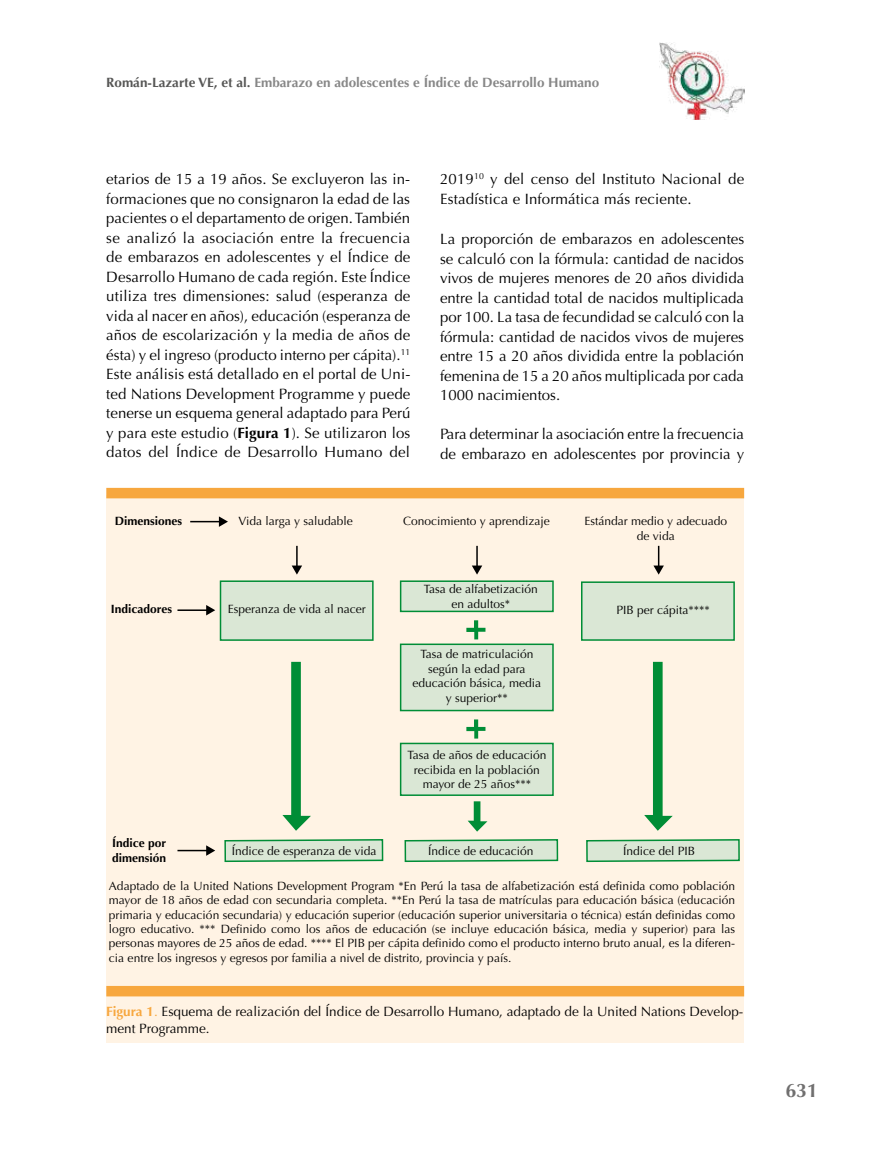
<style>
.page{position:relative;width:893px;height:1149px;background:#fff}
.page>*{position:absolute;margin:0;border:0;box-sizing:border-box;transform-origin:0 0}
.t1{font:700 19.5px "Optima";color:#706f6f}
.t2{font:15px/19.5px "Optima";color:#000}
.t3{font:13.5px/16.5px "Optima";color:#000}
.t4{font:700 13.5px "Optima";color:#878787}
.t5{font:12px/14.4px "Optima";color:#000;text-align:center}
.t6{font:700 12px/14.4px "Optima";color:#000}
.s1{color:#575756}
.s2{font-weight:700}
.s3{font-weight:700;color:#f7a73e}
.s4{color:#f7a73e}
</style>
<div class="page">
<div style="left:106px;top:494px;width:638px;height:548px;background:#fff3e4"></div>
<div style="left:106px;top:985px;width:638px;height:11px;background:#f7a73e"></div>
<div style="left:106px;top:487px;width:638px;height:11px;background:#f7a73e"></div>
<div style="left:220px;top:581px;width:153px;height:59px;background:#dae7d5"></div>
<div style="left:220px;top:580px;width:154px;height:60px;border:2px solid #008d36"></div>
<div style="left:401px;top:581px;width:152px;height:30px;background:#dae7d5"></div>
<div style="left:400px;top:580px;width:154px;height:32px;border:2px solid #008d36"></div>
<div style="left:401px;top:644px;width:152px;height:66px;background:#dae7d5"></div>
<div style="left:400px;top:643px;width:154px;height:68px;border:2px solid #008d36"></div>
<div style="left:401px;top:743px;width:152px;height:52px;background:#dae7d5"></div>
<div style="left:400px;top:742px;width:154px;height:53px;border:2px solid #008d36"></div>
<div style="left:582px;top:582px;width:152px;height:57px;background:#dae7d5"></div>
<div style="left:581px;top:581px;width:154px;height:59px;border:2px solid #008d36"></div>
<svg style="left:586px;top:839px;width:154px;height:23px;background:#bbdabe"></svg>
<svg style="left:404px;top:839px;width:155px;height:23px;background:#bcdabe"></svg>
<svg style="left:224px;top:839px;width:160px;height:23px;background:#bcdabe"></svg>
<hr style="left:190px;top:520px;width:30px;height:2px;background:#000">
<svg style="left:219px;top:516px;width:9px;height:10px"></svg>
<hr style="left:177px;top:609px;width:31px;height:1px;background:#000">
<svg style="left:206px;top:605px;width:9px;height:10px"></svg>
<hr style="left:177px;top:849px;width:31px;height:2px;background:#000">
<svg style="left:206px;top:845px;width:9px;height:10px"></svg>
<hr style="left:296px;top:545px;width:2px;height:22px;background:#000">
<svg style="left:292px;top:565px;width:10px;height:9px"></svg>
<hr style="left:476px;top:545px;width:2px;height:22px;background:#000">
<svg style="left:472px;top:565px;width:10px;height:9px"></svg>
<svg style="left:653px;top:545px;width:11px;height:29px"></svg>
<svg style="left:282px;top:661px;width:29px;height:169px"></svg>
<svg style="left:644px;top:661px;width:29px;height:169px"></svg>
<svg style="left:468px;top:801px;width:19px;height:30px"></svg>
<svg style="left:466px;top:620px;width:19px;height:19px"></svg>
<svg style="left:466px;top:719px;width:19px;height:19px"></svg>
<img style="left:659px;top:43px;width:85px;height:76px">
<p class="t4" style="left:106px;top:74px;width:494px"><span class="s1">Román-Lazarte VE, et al.</span> Embarazo en adolescentes e Índice de Desarrollo Humano</p>
<p class="t2" style="left:106px;top:169px;width:306px;text-align:justify">etarios de 15 a 19 años. Se excluyeron las in&shy;formaciones que no consignaron la edad de las pacientes o el departamento de origen. También se analizó la asociación entre la frecuencia de embarazos en adolescentes y el Índice de Desarrollo Humano de cada región. Este Índice utiliza tres dimensiones: salud (esperanza de vida al nacer en años), educación (esperanza de años de escolarización y la media de años de ésta) y el ingreso (producto interno per cápita).<sup>11<br></sup>Este análisis está detallado en el portal de Uni&shy;ted Nations Development Programme y puede tenerse un esquema general adaptado para Perú y para este estudio (<span class="s2">Figura 1</span>). Se utilizaron los datos del Índice de Desarrollo Humano del</p>
<p class="t2" style="left:440px;top:169px;width:306px">2019<sup>10</sup> y del censo del Instituto Nacional de<br>Estadística e Informática más reciente.</p>
<p class="t2" style="left:440px;top:229px;width:306px;text-align:justify">La proporción de embarazos en adolescentes se calculó con la fórmula: cantidad de nacidos vivos de mujeres menores de 20 años dividida entre la cantidad total de nacidos multiplicada por 100. La tasa de fecundidad se calculó con la fórmula: cantidad de nacidos vivos de mujeres entre 15 a 20 años dividida entre la población femenina de 15 a 20 años multiplicada por cada 1000 nacimientos.</p>
<p class="t2" style="left:440px;top:424px;width:306px">Para determinar la asociación entre la frecuencia de embarazo en adolescentes por provincia y</p>
<p class="t6" style="left:115px;top:514px;width:69px">Dimensiones</p>
<p class="t6" style="left:111px;top:602px;width:63px">Indicadores</p>
<p class="t6" style="left:112px;top:836px;width:56px">Índice por dimensión</p>
<p class="t5" style="left:238px;top:514px;width:116px">Vida larga y saludable</p>
<p class="t5" style="left:403px;top:514px;width:148px">Conocimiento y aprendizaje</p>
<p class="t5" style="left:228px;top:602px;width:139px">Esperanza de vida al nacer</p>
<p class="t5" style="left:424px;top:582px;width:116px">Tasa de alfabetización en adultos*</p>
<p class="t5" style="left:413px;top:647px;width:130px">Tasa de matriculación según la edad para educación básica, media y superior**</p>
<p class="t5" style="left:407px;top:748px;width:140px">Tasa de años de educación recibida en la población mayor de 25 años***</p>
<p class="t5" style="left:584px;top:514px;width:144px">Estándar medio y adecuado de vida</p>
<p class="t5" style="left:616px;top:603px;width:95px">PIB per cápita****</p>
<p class="t5" style="left:232px;top:843px;width:146px">Índice de esperanza de vida</p>
<p class="t5" style="left:428px;top:843px;width:107px">Índice de educación</p>
<p class="t5" style="left:623px;top:843px;width:74px">Índice del PIB</p>
<p class="t5" style="left:109px;top:878px;width:628px;text-align:justify">Adaptado de la United Nations Development Program *En Perú la tasa de alfabetización está definida como población mayor de 18 años de edad con secundaria completa. **En Perú la tasa de matrículas para educación básica (educación primaria y educación secundaria) y educación superior (educación superior universitaria o técnica) están definidas como logro educativo. *** Definido como los años de educación (se incluye educación básica, media y superior) para las personas mayores de 25 años de edad. **** El PIB per cápita definido como el producto interno bruto anual, es la diferen&shy;cia entre los ingresos y egresos por familia a nivel de distrito, provincia y país.</p>
<p class="t3" style="left:106px;top:1003px;width:639px"><span class="s3">Figura 1</span><span class="s4">.</span> Esquema de realización del Índice de Desarrollo Humano, adaptado de la United Nations Develop&shy;ment Programme.</p>
<h1 class="t1" style="left:785px;top:1079px;width:34px">631</h1>
</div>
